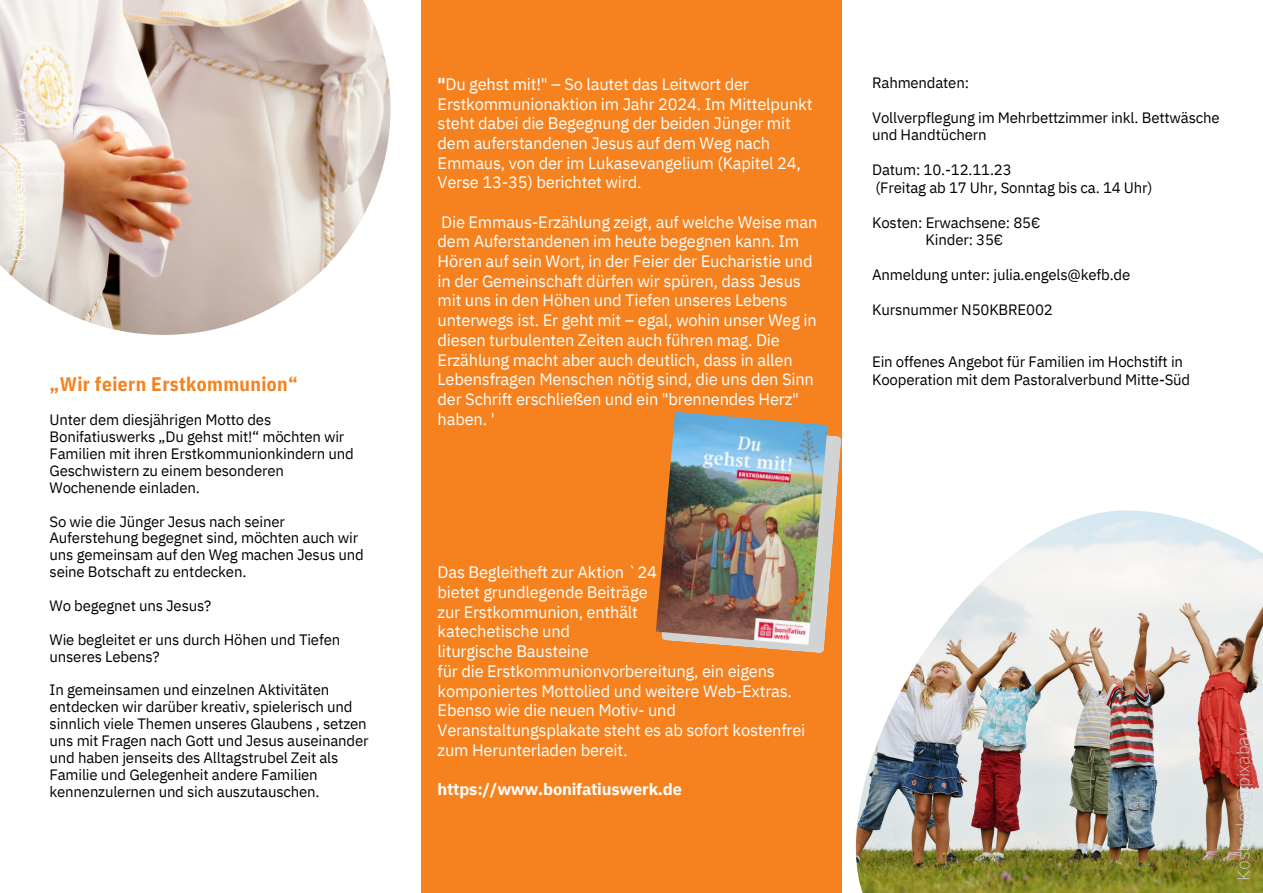
<style>
.page{position:relative;width:1263px;height:893px;background:#fff}
.page>*{position:absolute;margin:0;border:0;box-sizing:border-box;transform-origin:0 0}
.t1{font:700 19.5px "IBM Plex Sans Cond";letter-spacing:.02em;color:#f5821f}
.t2{font:100 18px "Clear Sans";color:#d1d3d4}
.t3{font:100 18px "Clear Sans";color:#fff}
.t4{font:16.5px/19.7px "IBM Plex Sans";letter-spacing:-.015em;color:#fff}
.t5{font:700 16.5px "IBM Plex Sans";letter-spacing:-.015em;color:#fff}
.t6{font:15px/16.9px "IBM Plex Sans";letter-spacing:-.015em;color:#000}
.s1{font-weight:700}
</style>
<div class="page">
<img style="left:856px;top:510px;width:407px;height:383px">
<div style="left:421px;top:0;width:421px;height:893px;background:#f5821f"></div>
<img style="left:0;top:0;width:390px;height:335px">
<svg style="left:726px;top:425px;width:115px;height:228px"></svg>
<img style="left:656px;top:412px;width:171px;height:233px">
<p class="t3" style="left:6px;top:262px;width:155px;rotate:-90deg">Kostenlos@pixabay</p>
<p class="t1" style="left:50px;top:370px;width:250px">„Wir feiern Erstkommunion“</p>
<p class="t6" style="left:50px;top:411px;width:306px">Unter dem diesjährigen Motto des Bonifatiuswerks „Du gehst mit!“ möchten wir Familien mit ihren Erstkommunionkindern und Geschwistern zu einem besonderen Wochenende einladen.</p>
<p class="t6" style="left:50px;top:512px;width:316px">So wie die Jünger Jesus nach seiner Auferstehung begegnet sind, möchten auch wir uns gemeinsam auf den Weg machen Jesus und seine Botschaft zu entdecken.</p>
<p class="t6" style="left:50px;top:597px;width:163px">Wo begegnet uns Jesus?</p>
<p class="t6" style="left:50px;top:630px;width:292px">Wie begleitet er uns durch Höhen und Tiefen unseres Lebens?</p>
<p class="t6" style="left:50px;top:681px;width:320px">In gemeinsamen und einzelnen Aktivitäten entdecken wir darüber kreativ, spielerisch und sinnlich viele Themen unseres Glaubens , setzen uns mit Fragen nach Gott und Jesus auseinander und haben jenseits des Alltagstrubel Zeit als Familie und Gelegenheit andere Familien kennenzulernen und sich auszutauschen.</p>
<p class="t4" style="left:438px;top:74px;width:376px"><span class="s1">"</span>Du gehst mit!" – So lautet das Leitwort der Erstkommunionaktion im Jahr 2024. Im Mittelpunkt steht dabei die Begegnung der beiden Jünger mit dem auferstandenen Jesus auf dem Weg nach Emmaus, von der im Lukasevangelium (Kapitel 24, Verse 13-35) berichtet wird.</p>
<p class="t4" style="left:438px;top:212px;width:381px">Die Emmaus-Erzählung zeigt, auf welche Weise man dem Auferstandenen im heute begegnen kann. Im Hören auf sein Wort, in der Feier der Eucharistie und in der Gemeinschaft dürfen wir spüren, dass Jesus mit uns in den Höhen und Tiefen unseres Lebens unterwegs ist. Er geht mit – egal, wohin unser Weg in diesen turbulenten Zeiten auch führen mag. Die Erzählung macht aber auch deutlich, dass in allen Lebensfragen Menschen nötig sind, die uns den Sinn der Schrift erschließen und ein "brennendes Herz" haben. '</p>
<p class="t4" style="left:438px;top:562px;width:221px">Das Begleitheft zur Aktion `24</p>
<p class="t4" style="left:438px;top:582px;width:212px">bietet grundlegende Beiträge</p>
<p class="t4" style="left:438px;top:601px;width:202px">zur Erstkommunion, enthält</p>
<p class="t4" style="left:438px;top:621px;width:134px">katechetische und</p>
<p class="t4" style="left:438px;top:641px;width:153px">liturgische Bausteine</p>
<p class="t4" style="left:438px;top:661px;width:369px">für die Erstkommunionvorbereitung, ein eigens komponiertes Mottolied und weitere Web-Extras.<br>Ebenso wie die neuen Motiv- und Veranstaltungsplakate steht es ab sofort kostenfrei zum Herunterladen bereit.</p>
<p class="t5" style="left:438px;top:778px;width:246px">https://www.bonifatiuswerk.de</p>
<p class="t6" style="left:872px;top:74px;width:98px">Rahmendaten:</p>
<p class="t6" style="left:872px;top:109px;width:349px;line-height:17.5px">Vollverpflegung im Mehrbettzimmer inkl. Bettwäsche und Handtüchern</p>
<p class="t6" style="left:872px;top:161px;width:141px">Datum: 10.-12.11.23</p>
<p class="t6" style="left:875px;top:179px;width:279px">(Freitag ab 17 Uhr, Sonntag bis ca. 14 Uhr)</p>
<p class="t6" style="left:872px;top:214px;width:170px">Kosten: Erwachsene: 85€</p>
<p class="t6" style="left:926px;top:231px;width:79px">Kinder: 35€</p>
<p class="t6" style="left:872px;top:266px;width:260px">Anmeldung unter: julia.engels@kefb.de</p>
<p class="t6" style="left:872px;top:301px;width:182px">Kursnummer N50KBRE002</p>
<p class="t6" style="left:872px;top:353px;width:320px;line-height:17.5px">Ein offenes Angebot für Familien im Hochstift in<br>Kooperation mit dem Pastoralverbund Mitte-Süd</p>
<p class="t2" style="left:1230px;top:880px;width:155px;rotate:-90deg">Kostenlos@pixabay</p>
</div>
